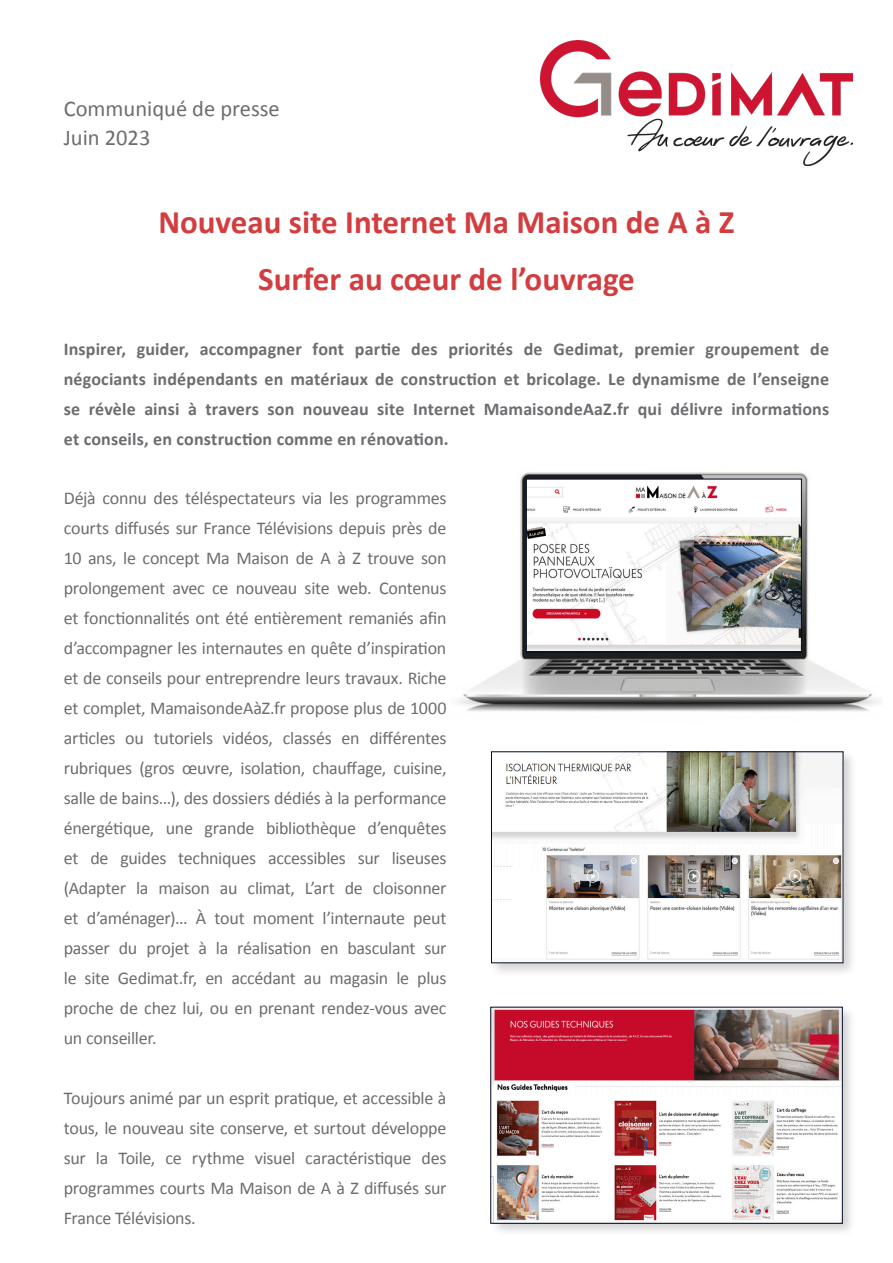
<style>
.page{position:relative;width:893px;height:1263px;background:#fff}
.page>*{position:absolute;margin:0;border:0;box-sizing:border-box;transform-origin:0 0}
.t1{font:700 33px "Calibri";color:#d33d3f}
.t2{font:22.5px "Calibri";color:#6c6d70}
.t3{font:18px/30px "Calibri";letter-spacing:-.015em;color:#6c6d70;text-align:justify}
.t4{font:700 18px/30px "Calibri";letter-spacing:.01em;color:#6c6d70;text-align:justify}
</style>
<div class="page">
<img style="left:540px;top:41px;width:313px;height:124px">
<img style="left:458px;top:472px;width:423px;height:240px">
<img style="left:528px;top:481px;width:271px;height:169px">
<div style="left:526px;top:479px;width:275px;height:173px;border:1px solid #000923"></div>
<div style="left:488px;top:1005px;width:369px;height:232px;background:#231f20;opacity:.2"></div>
<img style="left:493px;top:1009px;width:347px;height:212px">
<div style="left:489px;top:749px;width:368px;height:228px;background:#231f20;opacity:.2"></div>
<img style="left:493px;top:754px;width:348px;height:207px">
<p class="t2" style="left:64px;top:95px;width:218px">Communiqué de presse</p>
<p class="t2" style="left:64px;top:124px;width:88px">Juin 2023</p>
<p class="t1" style="left:158px;top:202px;width:578px">Nouveau site Internet Ma Maison de A à Z</p>
<p class="t1" style="left:258px;top:258px;width:378px">Surfer au cœur de l’ouvrage</p>
<p class="t4" style="left:64px;top:333px;width:767px">Inspirer, guider, accompagner font partie des priorités de Gedimat, premier groupement de négociants indépendants en matériaux de construction et bricolage. Le dynamisme de l’enseigne se révèle ainsi à travers son nouveau site Internet MamaisondeAaZ.fr qui délivre informations et conseils, en construction comme en rénovation.</p>
<p class="t3" style="left:64px;top:482px;width:384px">Déjà connu des téléspectateurs via les programmes courts diffusés sur France Télévisions depuis près de 10 ans, le concept Ma Maison de A à Z trouve son prolongement avec ce nouveau site web. Contenus et fonctionnalités ont été entièrement remaniés afin d’accompagner les internautes en quête d’inspiration et de conseils pour entreprendre leurs travaux. Riche et complet, MamaisondeAàZ.fr propose plus de 1000 articles ou tutoriels vidéos, classés en différentes rubriques (gros œuvre, isolation, chauffage, cuisine, salle de bains…), des dossiers dédiés à la performance énergétique, une grande bibliothèque d’enquêtes et de guides techniques accessibles sur liseuses (Adapter la maison au climat, L’art de cloisonner et d’aménager)... À tout moment l’internaute peut passer du projet à la réalisation en basculant sur le site Gedimat.fr, en accédant au magasin le plus proche de chez lui, ou en prenant rendez-vous avec un conseiller.</p>
<p class="t3" style="left:64px;top:1082px;width:384px">Toujours animé par un esprit pratique, et accessible à tous, le nouveau site conserve, et surtout développe sur la Toile, ce rythme visuel caractéristique des programmes courts Ma Maison de A à Z diffusés sur France Télévisions.</p>
</div>
